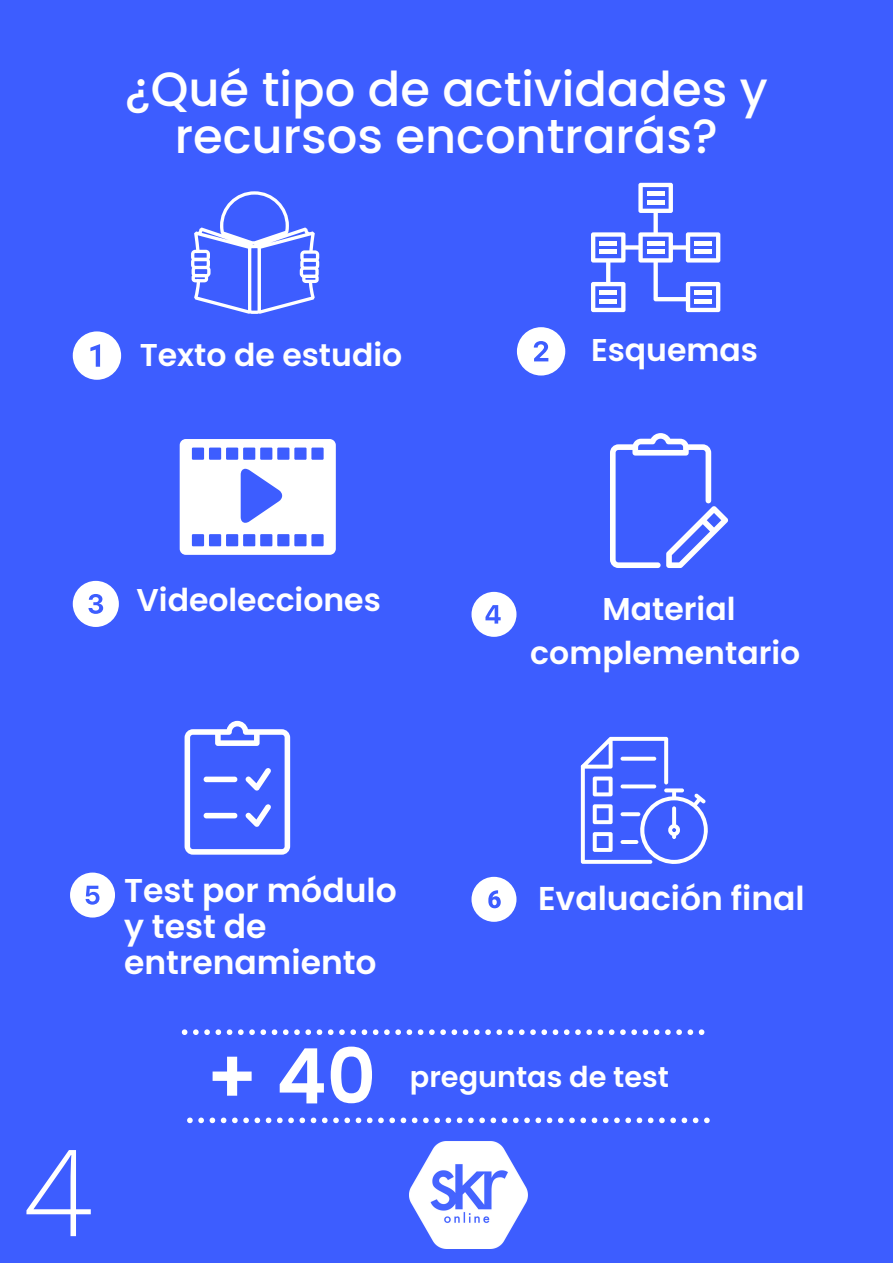
<style>
.page{position:relative;width:893px;height:1264px;background:#fff}
.page>*{position:absolute;margin:0;border:0;box-sizing:border-box;transform-origin:0 0}
.t1{font:300 119.85px "Open Sans";color:#fff}
.t2{font:600 76.5px "Poppins";color:#fff}
.t3{font:500 48px/47.2px "Poppins";color:#fff;text-align:center}
.t4{font:600 33px/36px "Poppins";color:#fff}
.t5{font:600 31.5px/43.8px "Poppins";color:#fff;text-align:center}
.t6{font:600 28.65px "Poppins";color:#fff}
</style>
<div class="page">
<div style="left:0;top:0;width:892px;height:1262px;background:#3d5dff"></div>
<svg style="left:191px;top:191px;width:128px;height:123px"></svg>
<svg style="left:73px;top:331px;width:48px;height:49px"></svg>
<svg style="left:591px;top:183px;width:129px;height:129px"></svg>
<hr style="left:694px;top:241px;width:17px;height:4px;background:#fff">
<div style="left:694px;top:249px;width:17px;height:5px;background:#fff"></div>
<hr style="left:599px;top:241px;width:18px;height:4px;background:#fff">
<div style="left:599px;top:249px;width:18px;height:5px;background:#fff"></div>
<div style="left:694px;top:290px;width:17px;height:5px;background:#fff"></div>
<hr style="left:694px;top:299px;width:17px;height:4px;background:#fff">
<div style="left:599px;top:290px;width:18px;height:5px;background:#fff"></div>
<hr style="left:599px;top:299px;width:18px;height:4px;background:#fff">
<svg style="left:517px;top:327px;width:48px;height:48px"></svg>
<svg style="left:180px;top:439px;width:156px;height:116px"></svg>
<svg style="left:73px;top:581px;width:46px;height:46px"></svg>
<svg style="left:184px;top:720px;width:106px;height:134px"></svg>
<svg style="left:70px;top:872px;width:45px;height:45px"></svg>
<svg style="left:580px;top:737px;width:127px;height:127px"></svg>
<hr style="left:620px;top:840px;width:18px;height:4px;background:#fff;border-radius:2px">
<div style="left:471px;top:876px;width:45px;height:45px;background:#fff;border-radius:50%"></div>
<svg style="left:488px;top:890px;width:12px;height:18px"></svg>
<svg style="left:471px;top:592px;width:45px;height:45px"></svg>
<svg style="left:610px;top:433px;width:118px;height:135px"></svg>
<img style="left:410px;top:1141px;width:118px;height:107px">
<svg style="left:182px;top:1029px;width:522px;height:6px"></svg>
<svg style="left:187px;top:1117px;width:522px;height:6px"></svg>
<p class="t3" style="left:125px;top:66px;width:644px">¿Qué tipo de actividades y recursos encontrarás?</p>
<p class="t5" style="left:140px;top:332px;width:264px">Texto de estudio</p>
<p class="t5" style="left:591px;top:328px;width:168px">Esquemas</p>
<p class="t5" style="left:136px;top:577px;width:246px">Videolecciones</p>
<p class="t5" style="left:530px;top:587px;width:271px">Material complementario</p>
<p class="t1" style="left:24px;top:1108px;width:70px">4</p>
<p class="t4" style="left:124px;top:872px;width:274px">Test por módulo</p>
<p class="t4" style="left:124px;top:908px;width:254px">y test de entrenamiento</p>
<p class="t4" style="left:538px;top:880px;width:268px">Evaluación final</p>
<p class="t2" style="left:206px;top:1023px;width:171px">+ 40</p>
<p class="t6" style="left:410px;top:1056px;width:260px">preguntas de test</p>
</div>
